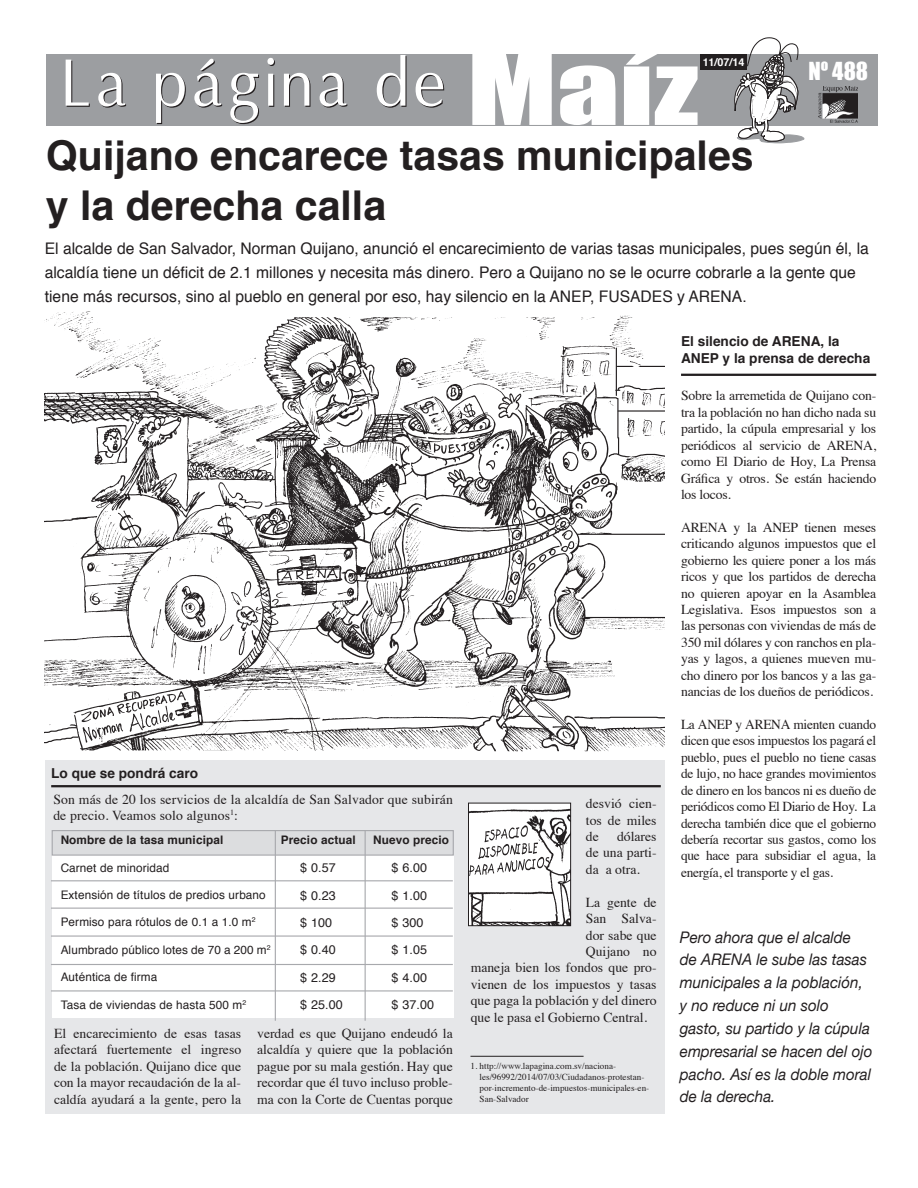
<style>
.page{position:relative;width:918px;height:1188px;background:#fff}
.page>*{position:absolute;margin:0;border:0;box-sizing:border-box;transform-origin:0 0}
.t1{font:700 41.1px/49.3px "Helvetica";color:#231f20}
.t2{font:22.8px "Impact";color:#fff}
.t3{font:16.05px/24px "Helvetica";color:#231f20}
.t4{font:italic 16.05px/22.8px "Helvetica Neue";color:#231f20;scale:.95 1}
.t5{font:13.65px/16.5px "Times";color:#231f20;text-align:justify}
.t6{font:700 13.65px/16.5px "Helvetica";color:#231f20}
.t7{font:12.6px/27.5px "Helvetica";letter-spacing:.01em;color:#231f20}
.t8{font:11.7px "Helvetica";letter-spacing:.01em;color:#231f20}
.t9{font:700 11.7px "Helvetica";letter-spacing:.01em;color:#231f20}
.t10{font:700 10.8px "Helvetica";color:#fff}
.t11{font:9.15px/10.9px "Times";color:#231f20}
</style>
<div class="page">
<div style="left:45px;top:760px;width:620px;height:354px;background:#e6e7e9"></div>
<div style="left:46px;top:54px;width:831px;height:72px;background:#9c9ea1"></div>
<svg style="left:472px;top:54px;width:80px;height:71px;background:#f2f3f3"></svg>
<svg style="left:560px;top:65px;width:56px;height:60px"></svg>
<svg style="left:624px;top:54px;width:74px;height:71px"></svg>
<svg style="left:734px;top:38px;width:71px;height:105px"></svg>
<svg style="left:66px;top:60px;width:24px;height:47px"></svg>
<svg style="left:98px;top:73px;width:28px;height:35px"></svg>
<svg style="left:156px;top:73px;width:30px;height:51px"></svg>
<svg style="left:194px;top:59px;width:28px;height:49px"></svg>
<svg style="left:230px;top:73px;width:29px;height:51px"></svg>
<svg style="left:267px;top:58px;width:8px;height:49px"></svg>
<svg style="left:284px;top:73px;width:27px;height:34px"></svg>
<svg style="left:320px;top:73px;width:27px;height:35px"></svg>
<svg style="left:377px;top:55px;width:30px;height:53px"></svg>
<svg style="left:416px;top:73px;width:28px;height:35px"></svg>
<hr style="left:681px;top:374px;width:195px;height:2px;background:#231f20">
<img style="left:818px;top:86px;width:40px;height:36px">
<div style="left:700px;top:54px;width:47px;height:16px;background:#231f20"></div>
<img style="left:470px;top:805px;width:99px;height:119px">
<div style="left:468px;top:803px;width:103px;height:123px;border:1px solid #231f20"></div>
<hr style="left:51px;top:785px;width:610px;height:2px;background:#231f20">
<hr style="left:470px;top:1056px;width:114px;height:1px;background:#231f20">
<div style="left:52px;top:856px;width:401px;height:162px;background:#fff"></div>
<div style="left:52px;top:830px;width:402px;height:26px;background:#dcdddf;border:1px solid #a8a9ad"></div>
<hr style="left:275px;top:831px;width:1px;height:190px;background:#a8a9ad">
<hr style="left:365px;top:831px;width:1px;height:190px;background:#a8a9ad">
<hr style="left:51px;top:880px;width:402px;height:1px;background:#a8a9ad">
<hr style="left:51px;top:908px;width:402px;height:1px;background:#a8a9ad">
<hr style="left:51px;top:935px;width:402px;height:2px;background:#a8a9ad">
<hr style="left:51px;top:964px;width:402px;height:1px;background:#a8a9ad">
<hr style="left:51px;top:990px;width:402px;height:2px;background:#a8a9ad">
<img style="left:45px;top:311px;width:620px;height:441px">
<p class="t10" style="left:703px;top:54px;width:43px">11/07/14</p>
<h2 class="t2" style="left:808px;top:53px;width:61px">Nº 488</h2>
<h1 class="t1" style="left:46px;top:132px;width:709px">Quijano encarece tasas municipales y la derecha calla</h1>
<p class="t3" style="left:45px;top:237px;width:826px">El alcalde de San Salvador, Norman Quijano, anunció el encarecimiento de varias tasas municipales, pues según él, la alcaldía tiene un déficit de 2.1 millones y necesita más dinero. Pero a Quijano no se le ocurre cobrarle a la gente que tiene más recursos, sino al pueblo en general por eso, hay silencio en la ANEP, FUSADES y ARENA.</p>
<p class="t6" style="left:681px;top:334px;width:191px">El silencio de ARENA, la<br>ANEP y la prensa de derecha</p>
<p class="t6" style="left:51px;top:765px;width:148px">Lo que se pondrá caro</p>
<p class="t5" style="left:53px;top:790px;width:401px">Son más de 20 los servicios de la alcaldía de San Salvador que subirán de precio. Veamos solo algunos<sup>1</sup>:</p>
<p class="t8" style="left:61px;top:858px;width:110px">Carnet de minoridad</p>
<p class="t8" style="left:61px;top:886px;width:207px">Extensión de títulos de predios urbano</p>
<p class="t8" style="left:61px;top:913px;width:197px">Permiso para rótulos de 0.1 a 1.0 m<sup>2</sup></p>
<p class="t8" style="left:61px;top:941px;width:211px">Alumbrado público lotes de 70 a 200 m<sup>2</sup></p>
<p class="t8" style="left:61px;top:968px;width:98px">Auténtica de firma</p>
<p class="t8" style="left:61px;top:995px;width:187px">Tasa de viviendas de hasta 500 m<sup>2</sup></p>
<p class="t9" style="left:61px;top:831px;width:164px">Nombre de la tasa municipal</p>
<p class="t9" style="left:281px;top:831px;width:76px">Precio actual</p>
<p class="t9" style="left:373px;top:831px;width:77px">Nuevo precio</p>
<p class="t7" style="left:300px;top:854px;width:44px">$ 0.57 $ 0.23 $ 100<br>$ 0.40 $ 2.29 $ 25.00</p>
<p class="t7" style="left:392px;top:854px;width:44px">$ 6.00 $ 1.00 $ 300<br>$ 1.05 $ 4.00 $ 37.00</p>
<p class="t5" style="left:54px;top:1024px;width:189px">El encarecimiento de esas tasas afectará fuertemente el ingreso de la población. Quijano dice que con la mayor recaudación de la al&shy;caldía ayudará a la gente, pero la</p>
<p class="t5" style="left:257px;top:1024px;width:197px">verdad es que Quijano endeudó la alcaldía y quiere que la población pague por su mala gestión. Hay que recordar que él tuvo incluso proble&shy;ma con la Corte de Cuentas porque</p>
<p class="t5" style="left:586px;top:794px;width:72px">desvió cien&shy;tos de miles de</p>
<p class="t5" style="left:586px;top:827px;width:72px;text-indent:31px">dólares de una parti&shy;da a otra.</p>
<p class="t5" style="left:586px;top:893px;width:72px">La gente de</p>
<p class="t5" style="left:586px;top:909px;width:72px">San Salva-</p>
<p class="t5" style="left:586px;top:926px;width:72px">dor sabe que</p>
<p class="t5" style="left:586px;top:942px;width:72px">Quijano no</p>
<p class="t5" style="left:471px;top:958px;width:187px">maneja bien los fondos que pro-</p>
<p class="t5" style="left:471px;top:975px;width:187px">vienen de los impuestos y tasas</p>
<p class="t5" style="left:471px;top:991px;width:187px">que paga la población y del dinero</p>
<p class="t5" style="left:471px;top:1008px;width:178px">que le pasa el Gobierno Central.</p>
<p class="t11" style="left:480px;top:1060px;width:171px;text-indent:-9px">1. http://www.lapagina.com.sv/naciona&shy;les/96992/2014/07/03/Ciudadanos-protestan&shy;por-incremento-de-impuestos-municipales-en-San-Salvador</p>
<p class="t5" style="left:681px;top:386px;width:197px">Sobre la arremetida de Quijano con&shy;tra la población no han dicho nada su partido, la cúpula empresarial y los periódicos al servicio de ARENA, como El Diario de Hoy, La Prensa Gráfica y otros. Se están haciendo los locos.</p>
<p class="t5" style="left:681px;top:518px;width:197px">ARENA y la ANEP tienen meses criticando algunos impuestos que el gobierno les quiere poner a los más ricos y que los partidos de derecha no quieren apoyar en la Asamblea Legislativa. Esos impuestos son a las personas con viviendas de más de 350 mil dólares y con ranchos en pla&shy;yas y lagos, a quienes mueven mu&shy;cho dinero por los bancos y a las ga&shy;nancias de los dueños de periódicos.</p>
<p class="t5" style="left:681px;top:715px;width:197px">La ANEP y ARENA mienten cuando dicen que esos impuestos los pagará el pueblo, pues el pueblo no tiene casas de lujo, no hace grandes movimientos de dinero en los bancos ni es dueño de periódicos como El Diario de Hoy. La derecha también dice que el gobierno debería recortar sus gastos, como los que hace para subsidiar el agua, la energía, el transporte y el gas.</p>
<p class="t4" style="left:680px;top:926px;width:204px">Pero ahora que el alcalde<br>de ARENA le sube las tasas municipales a la población, y no reduce ni un solo gasto, su partido y la cúpula empresarial se hacen del ojo pacho. Así es la doble moral de la derecha.</p>
</div>
